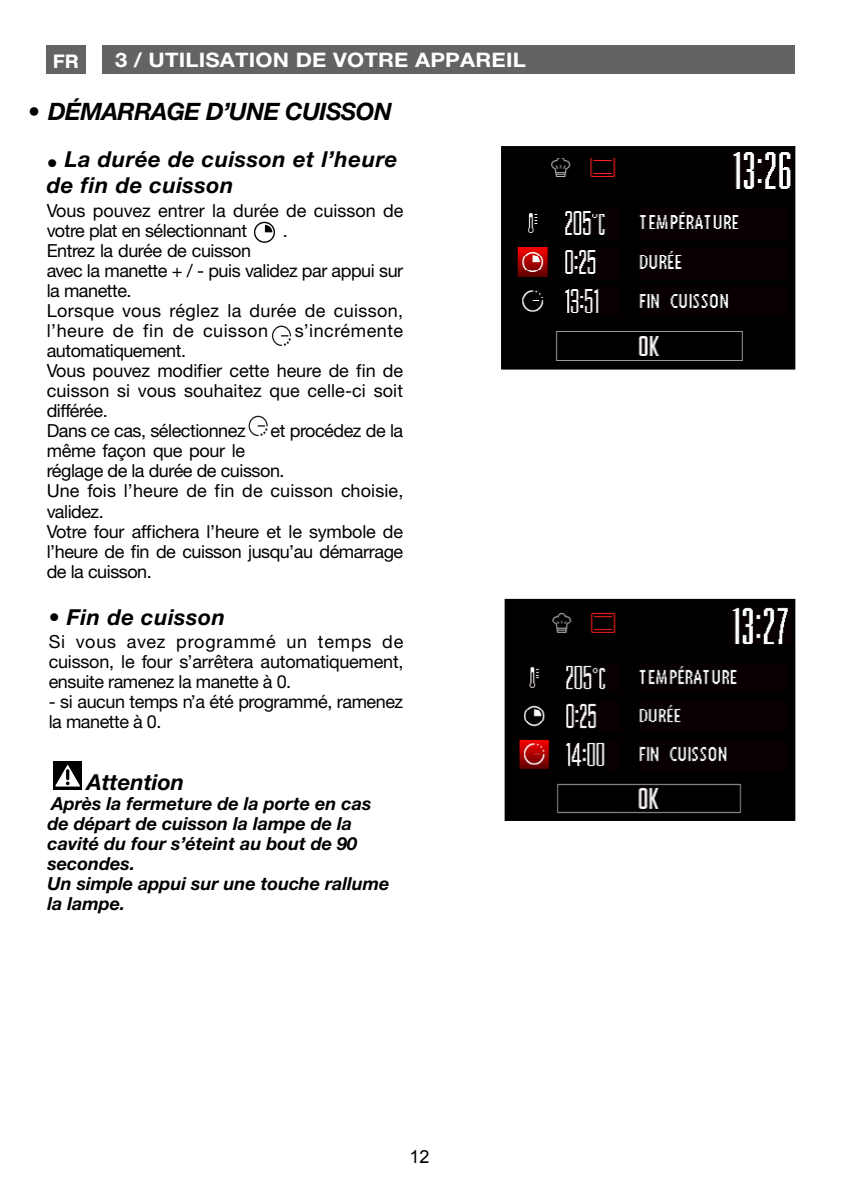
<style>
.page{position:relative;width:842px;height:1191px;background:#fff}
.page>*{position:absolute;margin:0;border:0;box-sizing:border-box;transform-origin:0 0}
.t1{font:italic 700 24px "Helvetica Neue CE";letter-spacing:-.025em;color:#000}
.t2{font:italic 700 22px/26.4px "Helvetica Neue CE";letter-spacing:.025em;color:#000}
.t3{font:italic 700 22px "Helvetica Neue CE";color:#000}
.t4{font:700 20px "Helvetica Neue CE";letter-spacing:.01em;color:#fff;scale:1.1 1}
.t5{font:500 20px "Nimbus San No 5 T";color:#fff;scale:1.1 1}
.t6{font:18px/20px "Helvetica Neue CE";letter-spacing:-.025em;color:#000}
.t7{font:italic 700 18px/20px "Helvetica Neue CE";color:#000}
.t8{font:18px/20px "Helvetica Neue CE";letter-spacing:-.005em;color:#000}
.t9{font:18px "Helvetica Neue CE";letter-spacing:.03em;color:#000}
.t10{font:18px "Arial";color:#000}
</style>
<div class="page">
<div style="left:46px;top:46px;width:40px;height:28px;background:#646363"></div>
<div style="left:102px;top:45px;width:692px;height:28px;background:#646363"></div>
<img style="left:504px;top:149px;width:288px;height:217px">
<div style="left:501px;top:146px;width:294px;height:223px;border:2px solid #000"></div>
<img style="left:508px;top:602px;width:284px;height:216px">
<div style="left:505px;top:599px;width:290px;height:222px;border:2px solid #000"></div>
<svg style="left:254px;top:221px;width:21px;height:22px"></svg>
<svg style="left:254px;top:222px;width:21px;height:21px"></svg>
<svg style="left:255px;top:223px;width:19px;height:18px"></svg>
<svg style="left:265px;top:225px;width:7px;height:7px"></svg>
<svg style="left:272px;top:326px;width:19px;height:20px"></svg>
<svg style="left:248px;top:415px;width:12px;height:22px"></svg>
<svg style="left:249px;top:416px;width:19px;height:20px"></svg>
<svg style="left:53px;top:761px;width:29px;height:29px"></svg>
<svg style="left:55px;top:765px;width:25px;height:21px"></svg>
<p class="t4" style="left:115px;top:47px;width:375px">3 / UTILISATION DE VOTRE APPAREIL</p>
<h1 class="t1" style="left:28px;top:96px;width:365px">• DÉMARRAGE D’UNE CUISSON</h1>
<p class="t2" style="left:47px;top:146px;width:352px">• La durée de cuisson et l’heure de fin de cuisson</p>
<p class="t6" style="left:47px;top:201px;width:358px">Vous pouvez entrer la durée de cuisson de votre plat en sélectionnant</p>
<p class="t5" style="left:53px;top:49px;width:26px">FR</p>
<p class="t6" style="left:283px;top:221px;width:7px">.</p>
<p class="t6" style="left:47px;top:241px;width:358px">Entrez la durée de cuisson<br>avec la manette + / - puis validez par appui sur la manette.<br>Lorsque vous réglez la durée de cuisson, l’heure de fin de cuisson</p>
<p class="t9" style="left:295px;top:320px;width:110px">s’incrémente</p>
<p class="t8" style="left:47px;top:341px;width:358px">automatiquement.<br>Vous pouvez modifier cette heure de fin de cuisson si vous souhaitez que celle-ci soit différée.<br>Dans ce cas, sélectionnez</p>
<p class="t6" style="left:271px;top:421px;width:134px">et procédez de la</p>
<p class="t6" style="left:47px;top:441px;width:358px">même façon que pour le<br>réglage de la durée de cuisson.<br>Une fois l’heure de fin de cuisson choisie, validez.<br>Votre four affichera l’heure et le symbole de l’heure de fin de cuisson jusqu’au démarrage de la cuisson.</p>
<p class="t2" style="left:49px;top:604px;width:178px">• Fin de cuisson</p>
<p class="t6" style="left:49px;top:632px;width:356px;text-align:justify">Si vous avez programmé un temps de cuisson, le four s’arrêtera automatiquement, ensuite ramenez la manette à 0.</p>
<p class="t6" style="left:49px;top:692px;width:356px">- si aucun temps n’a été programmé, ramenez la manette à 0.</p>
<p class="t3" style="left:87px;top:769px;width:99px">Attention</p>
<p class="t7" style="left:47px;top:794px;width:343px">Après la fermeture de la porte en cas de départ de cuisson la lampe de la cavité du four s’éteint au bout de 90 secondes.<br>Un simple appui sur une touche rallume la lampe.</p>
<p class="t10" style="left:410px;top:1144px;width:22px">12</p>
</div>
